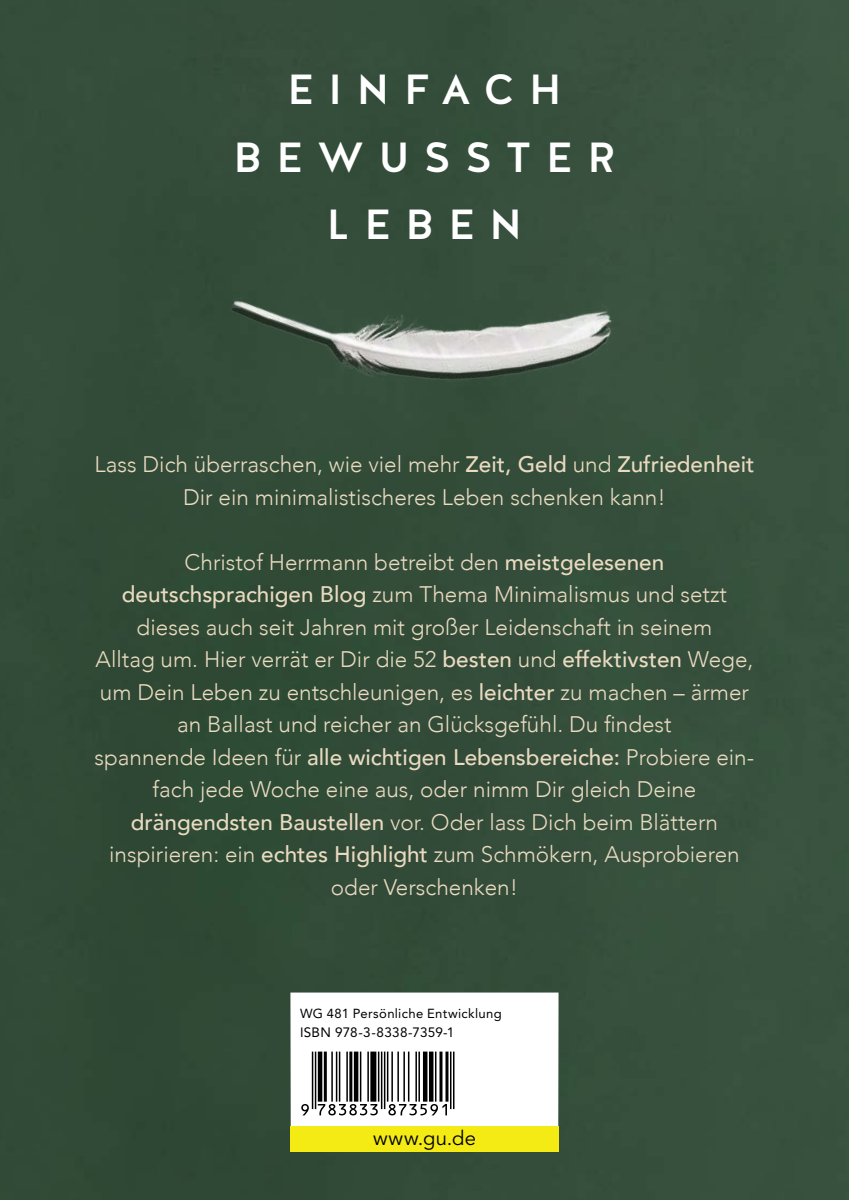
<style>
.page{position:relative;width:849px;height:1200px;background:#fff}
.page>*{position:absolute;margin:0;border:0;box-sizing:border-box;transform-origin:0 0}
.t1{font:500 42.07px/67.7px "Halis GR";letter-spacing:.35em;color:#fff;text-align:center}
.t2{font:300 22.5px/32.4px "Avenir";color:#e9dac0;text-align:center}
.t3{font:20.25px "Avenir LT Std";letter-spacing:.025em;color:#000}
.t4{font:13.5px "Avenir LT Std";letter-spacing:.02em;color:#000}
.t5{font:13.05px "Avenir LT Std";letter-spacing:.025em;color:#000}
.s1{font-weight:500}
</style>
<div class="page">
<div style="left:0;top:0;width:848px;height:1199px;background:#344d3a"></div>
<div style="left:290px;top:992px;width:268px;height:159px;background:#fff"></div>
<div style="left:290px;top:1126px;width:268px;height:25px;background:#f4eb15"></div>
<img style="left:221px;top:272px;width:406px;height:137px">
<hr style="left:453px;top:1051px;width:1px;height:57px;background:#000">
<hr style="left:450px;top:1051px;width:1px;height:57px;background:#000">
<hr style="left:445px;top:1051px;width:3px;height:50px;background:#000">
<hr style="left:439px;top:1051px;width:3px;height:50px;background:#000">
<hr style="left:435px;top:1051px;width:1px;height:50px;background:#000">
<hr style="left:429px;top:1051px;width:4px;height:50px;background:#000">
<hr style="left:423px;top:1051px;width:4px;height:50px;background:#000">
<hr style="left:418px;top:1051px;width:2px;height:50px;background:#000">
<hr style="left:415px;top:1051px;width:2px;height:50px;background:#000">
<hr style="left:408px;top:1051px;width:1px;height:50px;background:#000">
<hr style="left:403px;top:1051px;width:2px;height:50px;background:#000">
<hr style="left:397px;top:1051px;width:2px;height:50px;background:#000">
<hr style="left:391px;top:1051px;width:2px;height:50px;background:#000">
<hr style="left:387px;top:1051px;width:1px;height:50px;background:#000">
<hr style="left:384px;top:1051px;width:1px;height:57px;background:#000">
<hr style="left:381px;top:1051px;width:1px;height:57px;background:#000">
<hr style="left:378px;top:1051px;width:1px;height:50px;background:#000">
<div style="left:370px;top:1051px;width:6px;height:50px;background:#000"></div>
<hr style="left:367px;top:1051px;width:2px;height:50px;background:#000">
<hr style="left:360px;top:1051px;width:1px;height:50px;background:#000">
<hr style="left:354px;top:1051px;width:4px;height:50px;background:#000">
<hr style="left:349px;top:1051px;width:3px;height:50px;background:#000">
<hr style="left:346px;top:1051px;width:2px;height:50px;background:#000">
<hr style="left:339px;top:1051px;width:1px;height:50px;background:#000">
<hr style="left:336px;top:1051px;width:1px;height:50px;background:#000">
<hr style="left:331px;top:1051px;width:2px;height:50px;background:#000">
<hr style="left:324px;top:1051px;width:3px;height:50px;background:#000">
<hr style="left:318px;top:1051px;width:4px;height:50px;background:#000">
<hr style="left:315px;top:1051px;width:1px;height:57px;background:#000">
<hr style="left:312px;top:1051px;width:1px;height:57px;background:#000">
<svg style="left:301px;top:1103px;width:146px;height:12px"></svg>
<h1 class="t1" style="left:233px;top:55px;width:383px">EINFACH<br>BEWUSSTER<br>LEBEN</h1>
<p class="t2" style="left:95px;top:450px;width:661px">Lass Dich überraschen, wie viel mehr <span class="s1">Zeit, Geld</span> und <span class="s1">Zufriedenheit<br></span>Dir ein minimalistischeres Leben schenken kann!</p>
<p class="t2" style="left:95px;top:547px;width:661px">Christof Herrmann betreibt den <span class="s1">meistgelesenen deutschsprachigen Blog</span> zum Thema Minimalismus und setzt dieses auch seit Jahren mit großer Leidenschaft in seinem<br>Alltag um. Hier verrät er Dir die 52 <span class="s1">besten</span> und <span class="s1">effektivsten</span> Wege, um Dein Leben zu entschleunigen, es <span class="s1">leichter</span> zu machen – ärmer an Ballast und reicher an Glücksgefühl. Du findest<br>spannende Ideen für <span class="s1">alle wichtigen Lebensbereiche:</span> Probiere ein&shy;fach jede Woche eine aus, oder nimm Dir gleich Deine <span class="s1">drängendsten Baustellen</span> vor. Oder lass Dich beim Blättern inspirieren: ein <span class="s1">echtes Highlight</span> zum Schmökern, Ausprobieren oder Verschenken!</p>
<p class="t5" style="left:300px;top:1007px;width:203px">WG 481 Persönliche Entwicklung</p>
<p class="t4" style="left:300px;top:1026px;width:156px">ISBN 978-3-8338-7359-1</p>
<p class="t3" style="left:373px;top:1129px;width:104px">www.gu.de</p>
</div>
